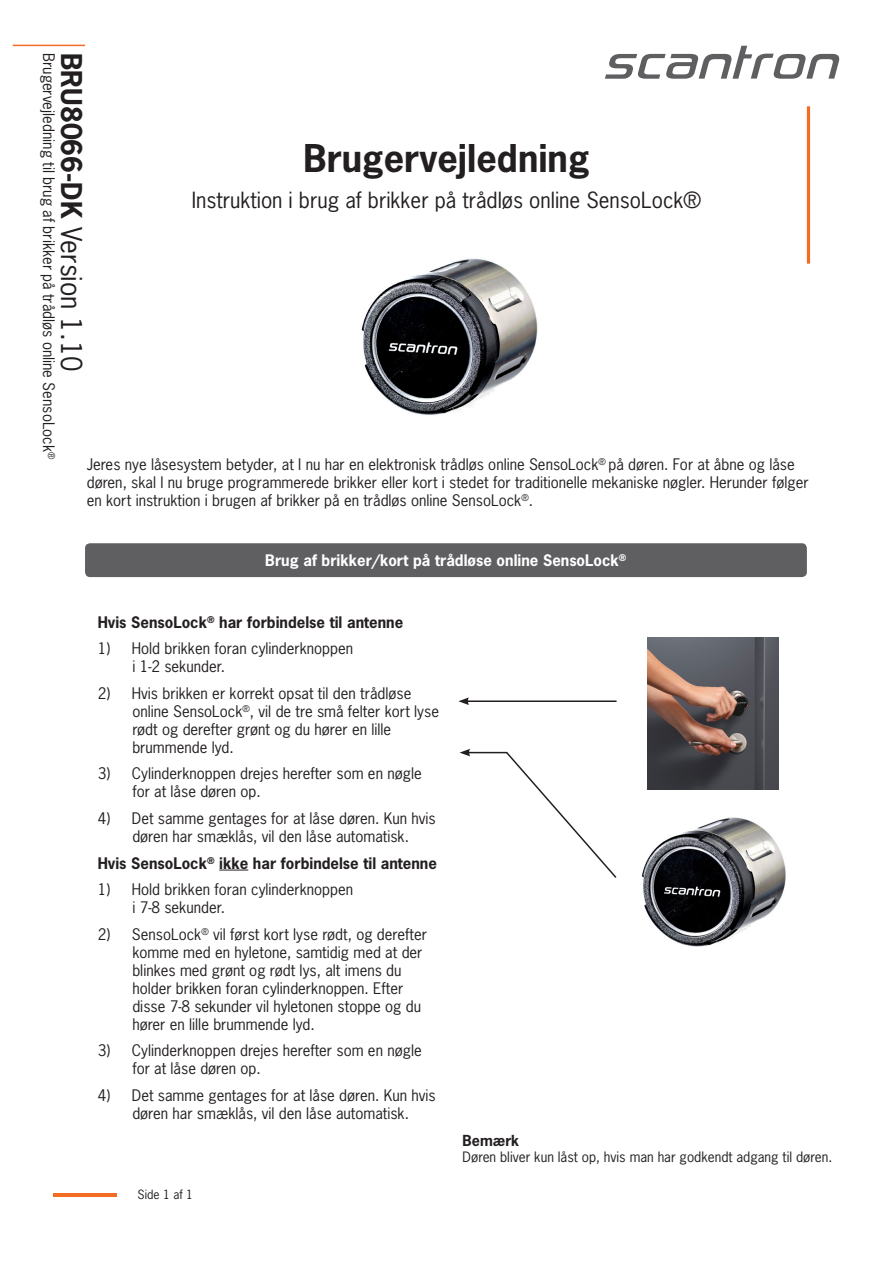
<style>
.page{position:relative;width:893px;height:1263px;background:#fff}
.page>*{position:absolute;margin:0;border:0;box-sizing:border-box;transform-origin:0 0}
.t1{font:700 36px "News Gothic Std";color:#231f20}
.t2{font:27px "News Gothic Std";color:#231f20}
.t3{font:21px "News Gothic Std";color:#231f20}
.t4{font:15px/18px "News Gothic Std";color:#231f20}
.t5{font:700 15px "News Gothic Std";color:#231f20}
.t6{font:700 15px "News Gothic Std";color:#fff}
.t7{font:700 14.25px "News Gothic Std";color:#231f20}
.t8{font:13.5px "News Gothic Std";color:#231f20}
.t9{font:12px "News Gothic Std";color:#231f20}
.s1{font-weight:700}
</style>
<div class="page">
<svg style="left:605px;top:46px;width:234px;height:33px"></svg>
<hr style="left:807px;top:106px;width:3px;height:158px;background:#f36c21">
<hr style="left:13px;top:45px;width:72px;height:1px;background:#f36c21">
<hr style="left:53px;top:1193px;width:64px;height:3px;background:#f36c21">
<img style="left:361px;top:258px;width:177px;height:157px">
<img style="left:642px;top:817px;width:144px;height:130px">
<img style="left:647px;top:638px;width:132px;height:152px">
<hr style="left:467px;top:700px;width:150px;height:2px;background:#231f20">
<svg style="left:458px;top:697px;width:11px;height:8px"></svg>
<svg style="left:504px;top:751px;width:113px;height:127px"></svg>
<hr style="left:468px;top:752px;width:39px;height:1px;background:#231f20">
<svg style="left:460px;top:749px;width:10px;height:7px"></svg>
<div style="left:86px;top:544px;width:720px;height:32px;background:#5f5f62;border-radius:4px"></div>
<div style="left:85px;top:543px;width:722px;height:34px;border:2px solid #5f5f62;border-radius:4px"></div>
<svg style="left:219px;top:870px;width:29px;height:1px"></svg>
<p class="t4" style="left:58px;top:53px;width:408px;rotate:90deg">Brugervejledning til brug af brikker på trådløs online SensoLock<sup>®</sup></p>
<h2 class="t2" style="left:89px;top:53px;width:320px;rotate:90deg"><span class="s1">BRU8066-DK</span> Version 1.10</h2>
<p class="t1" style="left:303px;top:135px;width:288px">Brugervejledning</p>
<p class="t3" style="left:192px;top:187px;width:511px">Instruktion i brug af brikker på trådløs online SensoLock®</p>
<p class="t4" style="left:87px;top:456px;width:723px">Jeres nye låsesystem betyder, at I nu har en elektronisk trådløs online SensoLock<sup>®</sup> på døren. For at åbne og låse døren, skal I nu bruge programmerede brikker eller kort i stedet for traditionelle mekaniske nøgler. Herunder følger en kort instruktion i brugen af brikker på en trådløs online SensoLock<sup>®</sup>.</p>
<p class="t6" style="left:265px;top:550px;width:363px">Brug af brikker/kort på trådløse online SensoLock<sup>®</sup></p>
<p class="t5" style="left:98px;top:612px;width:307px">Hvis SensoLock<sup>®</sup> har forbindelse til antenne</p>
<p class="t4" style="left:132px;top:640px;width:222px;text-indent:-35px">1) Hold brikken foran cylinderknoppen i 1-2 sekunder.</p>
<p class="t4" style="left:132px;top:684px;width:308px;text-indent:-35px">2) Hvis brikken er korrekt opsat til den trådløse online SensoLock<sup>®</sup>, vil de tre små felter kort lyse rødt og derefter grønt og du hører en lille brummende lyd.</p>
<p class="t4" style="left:132px;top:765px;width:291px;text-indent:-35px">3) Cylinderknoppen drejes herefter som en nøgle for at låse døren op.</p>
<p class="t4" style="left:98px;top:809px;width:340px;text-align:center">4) Det samme gentages for at låse døren. Kun hvis døren har smæklås, vil den låse automatisk.</p>
<p class="t5" style="left:98px;top:853px;width:341px">Hvis SensoLock<sup>®</sup> ikke har forbindelse til antenne</p>
<p class="t4" style="left:132px;top:880px;width:222px;text-indent:-35px">1) Hold brikken foran cylinderknoppen i 7-8 sekunder.</p>
<p class="t4" style="left:132px;top:925px;width:296px;text-indent:-35px">2) SensoLock<sup>®</sup> vil først kort lyse rødt, og derefter komme med en hyletone, samtidig med at der blinkes med grønt og rødt lys, alt imens du holder brikken foran cylinderknoppen. Efter disse 7-8 sekunder vil hyletonen stoppe og du hører en lille brummende lyd.</p>
<p class="t4" style="left:132px;top:1041px;width:291px;text-indent:-35px">3) Cylinderknoppen drejes herefter som en nøgle for at låse døren op.</p>
<p class="t4" style="left:98px;top:1086px;width:340px;text-align:center">4) Det samme gentages for at låse døren. Kun hvis døren har smæklås, vil den låse automatisk.</p>
<p class="t9" style="left:138px;top:1187px;width:57px">Side 1 af 1</p>
<p class="t7" style="left:463px;top:1131px;width:58px">Bemærk</p>
<p class="t8" style="left:463px;top:1148px;width:371px">Døren bliver kun låst op, hvis man har godkendt adgang til døren.</p>
</div>
